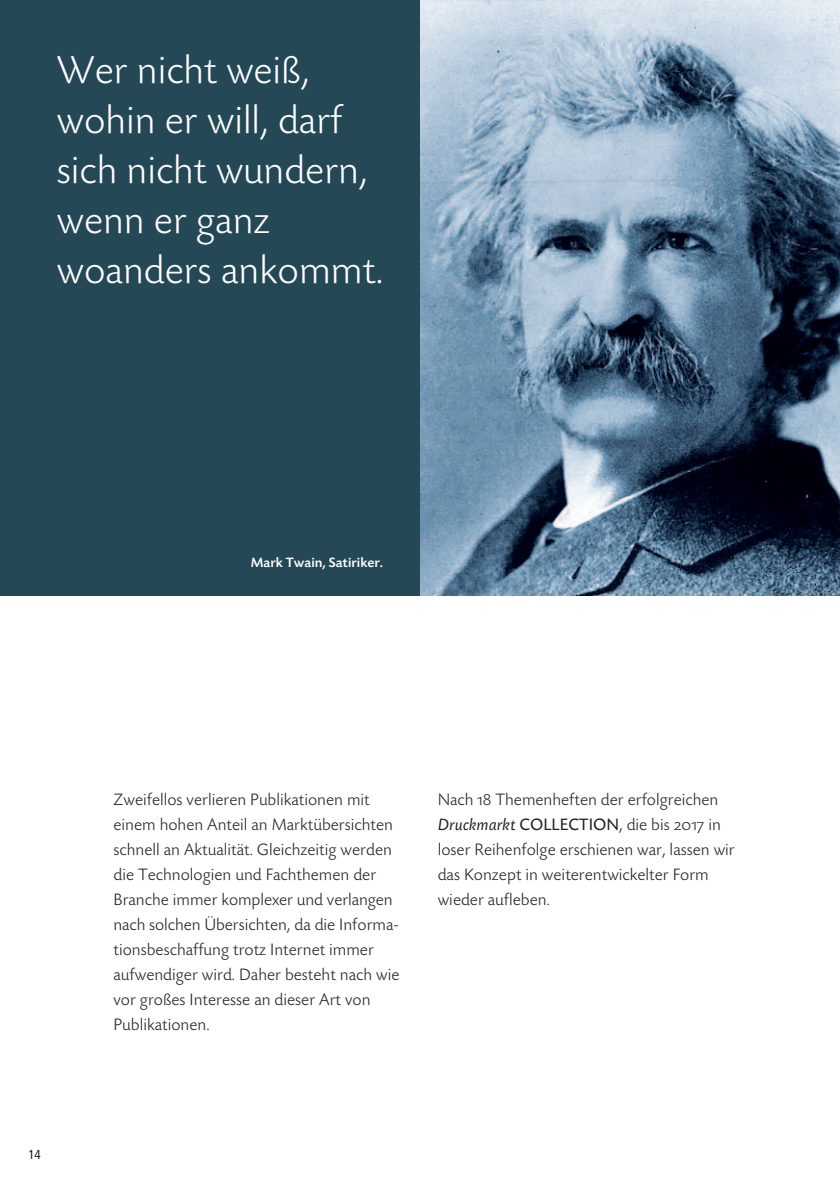
<style>
.page{position:relative;width:840px;height:1191px;background:#fff}
.page>*{position:absolute;margin:0;border:0;box-sizing:border-box;transform-origin:0 0}
.t1{font:300 40px/50px "Today SB";color:#fff}
.t2{font:300 17px/25px "Today SB";color:#231f20}
.t3{font:500 14px "Today SB";color:#fff}
.t4{font:condensed 13px "Frutiger LT Std";color:#231f20}
.s1{font-family:"Today SB Caps Lig";font-weight:400}
.s2{font-weight:400;font-style:italic}
.s3{font-weight:400}
</style>
<div class="page">
<img style="left:420px;top:0;width:419px;height:595px">
<div style="left:0;top:0;width:420px;height:595px;background:#244856"></div>
<h1 class="t1" style="left:57px;top:49px;width:328px">Wer nicht weiß, wohin er will, darf sich nicht wundern, wenn er ganz woanders ankommt.</h1>
<p class="t3" style="left:250px;top:556px;width:134px">Mark Twain, Satiriker.</p>
<p class="t4" style="left:28px;top:1149px;width:14px">14</p>
<p class="t2" style="left:113px;top:789px;width:287px">Zweifellos verlieren Publikationen mit einem hohen Anteil an Marktübersichten schnell an Aktualität. Gleichzeitig werden die Technologien und Fachthemen der Branche immer komplexer und verlangen nach solchen Übersichten, da die Informa&shy;tionsbeschaffung trotz Internet immer aufwendiger wird. Daher besteht nach wie vor großes Interesse an dieser Art von Publikationen.</p>
<p class="t2" style="left:437px;top:789px;width:298px">Nach <span class="s1">18</span> Themenheften der erfolgreichen <span class="s2">Druckmarkt</span> <span class="s3">COLLECTION</span>, die bis <span class="s1">2017</span> in loser Reihenfolge erschienen war, lassen wir das Konzept in weiterentwickelter Form wieder aufleben.</p>
</div>
